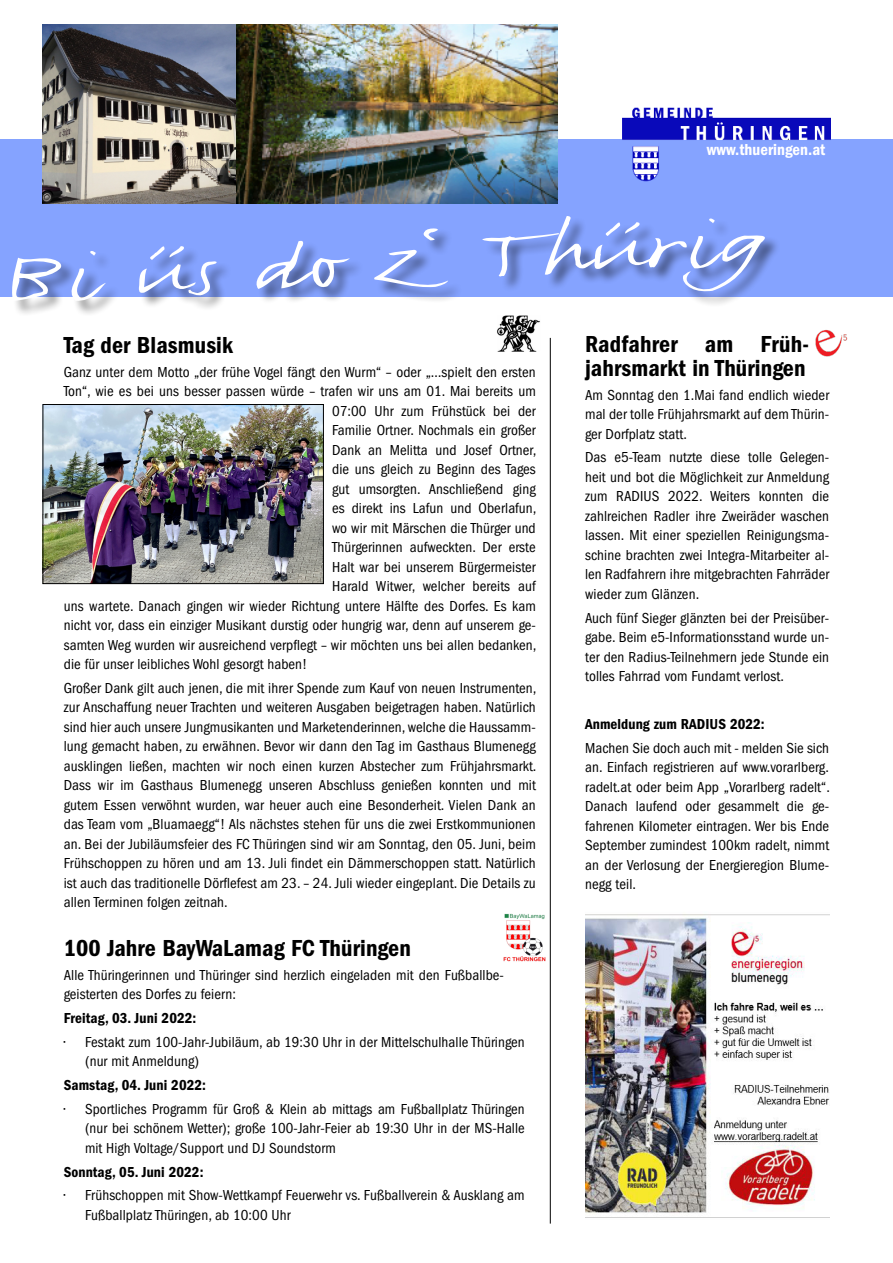
<style>
.page{position:relative;width:893px;height:1263px;background:#fff}
.page>*{position:absolute;margin:0;border:0;box-sizing:border-box;transform-origin:0 0}
.t1{font:24px/24px "ITC Franklin Gothic Std Dm Cd";letter-spacing:.005em;color:#000}
.t2{font:16.5px "ITC Franklin Gothic Std Dm Cd";letter-spacing:.005em;color:#fff}
.t3{font:condensed 15px/19.5px "ITC Franklin Gothic Std";letter-spacing:.005em;color:#000;text-align:justify}
.t4{font:15px "ITC Franklin Gothic Std Dm Cd";letter-spacing:.005em;color:#000}
</style>
<div class="page">
<div style="left:0;top:139px;width:893px;height:157px;background:#85a3ff"></div>
<img style="left:622px;top:107px;width:209px;height:75px">
<img style="left:42px;top:24px;width:515px;height:180px">
<div style="left:13px;top:217px;width:768px;height:100px;background:#000;opacity:.5"></div>
<svg style="left:5px;top:216px;width:768px;height:90px"></svg>
<hr style="left:550px;top:338px;width:1px;height:885px;background:#000">
<img style="left:815px;top:330px;width:33px;height:27px">
<img style="left:585px;top:914px;width:244px;height:304px">
<img style="left:492px;top:309px;width:49px;height:43px">
<img style="left:45px;top:406px;width:277px;height:176px">
<div style="left:43px;top:404px;width:281px;height:180px;border:1px solid #000"></div>
<img style="left:504px;top:913px;width:41px;height:49px">
<p class="t2" style="left:707px;top:140px;width:120px">www.thueringen.at</p>
<h1 class="t1" style="left:64px;top:333px;width:171px">Tag der Blasmusik</h1>
<p class="t3" style="left:64px;top:362px;width:473px">Ganz unter dem Motto „der frühe Vogel fängt den Wurm“ – oder „…spielt den ersten</p>
<p class="t3" style="left:64px;top:381px;width:473px">Ton“, wie es bei uns besser passen würde – trafen wir uns am 01. Mai bereits um</p>
<p class="t3" style="left:332px;top:401px;width:205px">07:00 Uhr zum Frühstück bei der</p>
<p class="t3" style="left:332px;top:420px;width:205px">Familie Ortner. Nochmals ein großer</p>
<p class="t3" style="left:332px;top:440px;width:206px">Dank an Melitta und Josef Ortner,</p>
<p class="t3" style="left:332px;top:459px;width:205px">die uns gleich zu Beginn des Tages</p>
<p class="t3" style="left:332px;top:479px;width:205px">gut umsorgten. Anschließend ging</p>
<p class="t3" style="left:332px;top:498px;width:206px">es direkt ins Lafun und Oberlafun,</p>
<p class="t3" style="left:332px;top:518px;width:205px">wo wir mit Märschen die Thürger und</p>
<p class="t3" style="left:332px;top:537px;width:205px">Thürgerinnen aufweckten. Der erste</p>
<p class="t3" style="left:332px;top:557px;width:205px">Halt war bei unserem Bürgermeister</p>
<p class="t3" style="left:332px;top:576px;width:205px">Harald Witwer, welcher bereits auf</p>
<p class="t3" style="left:64px;top:596px;width:474px">uns wartete. Danach gingen wir wieder Richtung untere Hälfte des Dorfes. Es kam</p>
<p class="t3" style="left:64px;top:615px;width:474px">nicht vor, dass ein einziger Musikant durstig oder hungrig war, denn auf unserem ge-</p>
<p class="t3" style="left:64px;top:635px;width:474px">samten Weg wurden wir ausreichend verpflegt – wir möchten uns bei allen bedanken,</p>
<p class="t3" style="left:64px;top:654px;width:245px">die für unser leibliches Wohl gesorgt haben!</p>
<p class="t3" style="left:64px;top:678px;width:474px">Großer Dank gilt auch jenen, die mit ihrer Spende zum Kauf von neuen Instrumenten, zur Anschaffung neuer Trachten und weiteren Ausgaben beigetragen haben. Natürlich sind hier auch unsere Jungmusikanten und Marketenderinnen, welche die Haussamm&shy;lung gemacht haben, zu erwähnen. Bevor wir dann den Tag im Gasthaus Blumenegg ausklingen ließen, machten wir noch einen kurzen Abstecher zum Frühjahrsmarkt.<br>Dass wir im Gasthaus Blumenegg unseren Abschluss genießen konnten und mit gutem Essen verwöhnt wurden, war heuer auch eine Besonderheit. Vielen Dank an das Team vom „Bluamaegg“! Als nächstes stehen für uns die zwei Erstkommunionen an. Bei der Jubiläumsfeier des FC Thüringen sind wir am Sonntag, den 05. Juni, beim Frühschoppen zu hören und am 13. Juli findet ein Dämmerschoppen statt. Natürlich ist auch das traditionelle Dörflefest am 23. – 24. Juli wieder eingeplant. Die Details zu allen Terminen folgen zeitnah.</p>
<h1 class="t1" style="left:64px;top:936px;width:348px">100 Jahre BayWaLamag FC Thüringen</h1>
<p class="t3" style="left:64px;top:965px;width:442px">Alle Thüringerinnen und Thüringer sind herzlich eingeladen mit den Fußballbe&shy;geisterten des Dorfes zu feiern:</p>
<p class="t4" style="left:64px;top:1009px;width:134px">Freitag, 03. Juni 2022:</p>
<p class="t3" style="left:85px;top:1032px;width:441px;text-indent:-21px">• Festakt zum 100-Jahr-Jubiläum, ab 19:30 Uhr in der Mittelschulhalle Thüringen (nur mit Anmeldung)</p>
<p class="t4" style="left:64px;top:1076px;width:144px">Samstag, 04. Juni 2022:</p>
<p class="t3" style="left:85px;top:1099px;width:441px;text-indent:-21px">• Sportliches Programm für Groß &amp; Klein ab mittags am Fußballplatz Thüringen (nur bei schönem Wetter); große 100-Jahr-Feier ab 19:30 Uhr in der MS-Halle mit High Voltage/Support und DJ Soundstorm</p>
<p class="t4" style="left:64px;top:1163px;width:141px">Sonntag, 05. Juni 2022:</p>
<p class="t3" style="left:85px;top:1186px;width:441px;text-indent:-21px">• Frühschoppen mit Show-Wettkampf Feuerwehr vs. Fußballverein &amp; Ausklang am<br>Fußballplatz Thüringen, ab 10:00 Uhr</p>
<h1 class="t1" style="left:585px;top:332px;width:225px">Radfahrer am Früh&shy;jahrsmarkt in Thüringen</h1>
<p class="t3" style="left:585px;top:385px;width:246px">Am Sonntag den 1.Mai fand endlich wieder mal der tolle Frühjahrsmarkt auf dem Thürin&shy;ger Dorfplatz statt.</p>
<p class="t3" style="left:585px;top:448px;width:246px">Das e5-Team nutzte diese tolle Gelegen&shy;heit und bot die Möglichkeit zur Anmeldung zum RADIUS 2022. Weiters konnten die zahlreichen Radler ihre Zweiräder waschen lassen. Mit einer speziellen Reinigungsma&shy;schine brachten zwei Integra-Mitarbeiter al&shy;len Radfahrern ihre mitgebrachten Fahrräder wieder zum Glänzen.</p>
<p class="t3" style="left:585px;top:608px;width:246px">Auch fünf Sieger glänzten bei der Preisüber&shy;gabe. Beim e5-Informationsstand wurde un&shy;ter den Radius-Teilnehmern jede Stunde ein tolles Fahrrad vom Fundamt verlost.</p>
<p class="t4" style="left:585px;top:715px;width:181px">Anmeldung zum RADIUS 2022:</p>
<p class="t3" style="left:585px;top:738px;width:246px">Machen Sie doch auch mit - melden Sie sich an. Einfach registrieren auf www.vorarlberg. radelt.at oder beim App „Vorarlberg radelt“.<br>Danach laufend oder gesammelt die ge&shy;fahrenen Kilometer eintragen. Wer bis Ende September zumindest 100km radelt, nimmt an der Verlosung der Energieregion Blume&shy;negg teil.</p>
</div>
